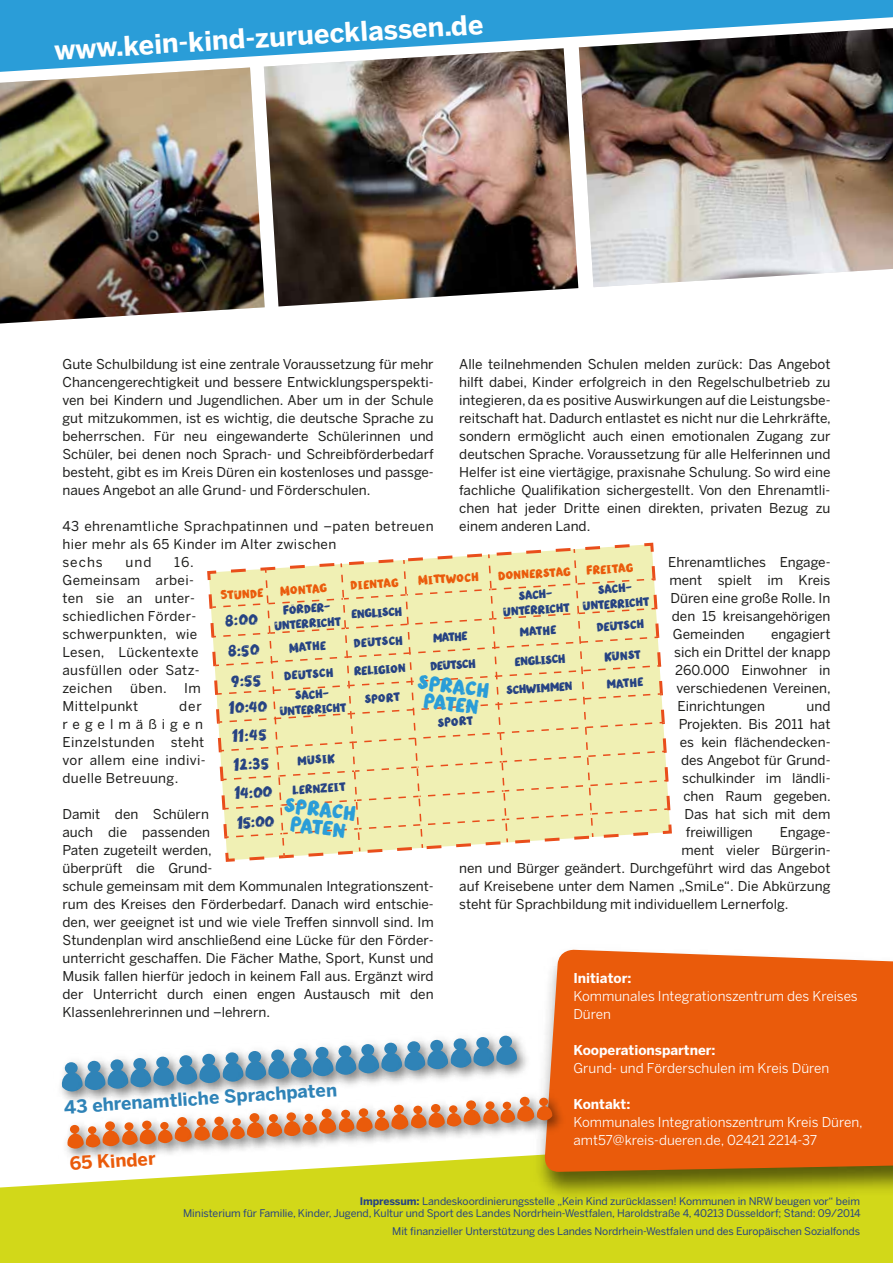
<style>
.page{position:relative;width:893px;height:1263px;background:#fff}
.page>*{position:absolute;margin:0;border:0;box-sizing:border-box;transform-origin:0 0}
.t1{font:700 27px "Benton Sans";color:#fff}
.t2{font:19.95px/18px "Modern Brush";color:#2a9dd8;text-align:center}
.t3{font:700 18px "Benton Sans";color:#2f83b7}
.t4{font:700 18px "Benton Sans";color:#ea5b0b}
.t5{font:15px/30.6px "Modern Brush";color:#264383;text-align:justify}
.t6{font:13.5px/18px "Benton Sans";color:#1d1d1b;text-align:justify}
.t7{font:13.5px/18px "Benton Sans";letter-spacing:.025em;color:#1d1d1b}
.t8{font:13.5px/18px "Benton Sans";color:#fff}
.t9{font:700 13.5px "Benton Sans";color:#fff}
.t10{font:12px/15px "Modern Brush";color:#264383;text-align:center}
.t11{font:12px "Modern Brush";color:#ea5b0b}
.t12{font:10.5px/12.6px "Benton Sans";letter-spacing:-.005em;color:#264383;text-align:right}
.s1{font-weight:700}
</style>
<div class="page">
<img style="left:0;top:72px;width:265px;height:251px">
<img style="left:264px;top:72px;width:314px;height:234px">
<img style="left:580px;top:72px;width:313px;height:215px">
<svg style="left:0;top:0;width:893px;height:72px;background:#4d92b5"></svg>
<svg style="left:0;top:1155px;width:893px;height:108px;background:#d6db2f"></svg>
<img style="left:527px;top:1149px;width:366px;height:58px">
<div style="left:544px;top:949px;width:349px;height:223px;background:#ea5b0b"></div>
<img style="left:60px;top:1082px;width:2px;height:10px">
<img style="left:59px;top:1149px;width:42px;height:17px">
<img style="left:77px;top:1149px;width:40px;height:15px">
<img style="left:94px;top:1149px;width:42px;height:14px">
<img style="left:114px;top:1149px;width:41px;height:13px">
<img style="left:131px;top:1149px;width:42px;height:12px">
<img style="left:150px;top:1149px;width:39px;height:11px">
<img style="left:166px;top:1149px;width:43px;height:10px">
<img style="left:186px;top:1149px;width:41px;height:9px">
<img style="left:203px;top:1149px;width:42px;height:8px">
<img style="left:222px;top:1149px;width:40px;height:7px">
<img style="left:238px;top:1149px;width:24px;height:6px">
<img style="left:258px;top:1149px;width:4px;height:5px">
<img style="left:552px;top:1089px;width:17px;height:48px">
<svg style="left:62px;top:1035px;width:490px;height:114px"></svg>
<svg style="left:207px;top:542px;width:465px;height:320px;background:#f1ebb7"></svg>
<h1 class="t1" style="left:54px;top:36px;width:431px;rotate:-4deg">www.kein-kind-zuruecklassen.de</h1>
<p class="t6" style="left:459px;top:355px;width:373px">Alle teilnehmenden Schulen melden zurück: Das Angebot hilft dabei, Kinder erfolgreich in den Regelschulbetrieb zu integieren, da es positive Auswirkungen auf die Leistungsbe&shy;reitschaft hat. Dadurch entlastet es nicht nur die Lehrkräfte, sondern ermöglicht auch einen emotionalen Zugang zur deutschen Sprache. Voraussetzung für alle Helferinnen und Helfer ist eine viertägige, praxisnahe Schulung. So wird eine fachliche Qualifikation sichergestellt. Von den Ehrenamtli&shy;chen hat jeder Dritte einen direkten, privaten Bezug zu einem anderen Land.</p>
<p class="t6" style="left:668px;top:553px;width:164px">Ehrenamtliches Engage&shy;ment spielt im Kreis Düren eine große Rolle. In den 15 kreisangehörigen Gemeinden</p>
<p class="t6" style="left:63px;top:355px;width:373px">Gute Schulbildung ist eine zentrale Voraussetzung für mehr Chancengerechtigkeit und bessere Entwicklungsperspekti&shy;ven bei Kindern und Jugendlichen. Aber um in der Schule gut mitzukommen, ist es wichtig, die deutsche Sprache zu beherrschen. Für neu eingewanderte Schülerinnen und Schüler, bei denen noch Sprach- und Schreibförderbedarf besteht, gibt es im Kreis Düren ein kostenloses und passge&shy;naues Angebot an alle Grund- und Förderschulen.</p>
<p class="t7" style="left:63px;top:517px;width:373px">43 ehrenamtliche Sprachpatinnen und –paten betreuen hier mehr als 65 Kinder im Alter zwischen<br>sechs</p>
<p class="t7" style="left:63px;top:553px;width:139px;text-indent:112px">16.<br>Gemeinsam arbei&shy;ten sie an unter&shy;schiedlichen Förder&shy;schwerpunkten, wie<br>Lesen, Lückentexte ausfüllen oder Satz&shy;zeichen</p>
<p class="t6" style="left:126px;top:553px;width:27px">und</p>
<p class="t11" style="left:220px;top:588px;width:45px;rotate:-3deg">Stunde</p>
<p class="t11" style="left:280px;top:583px;width:49px;rotate:-3deg">Montag</p>
<p class="t11" style="left:350px;top:578px;width:50px;rotate:-3deg">dientag</p>
<p class="t11" style="left:418px;top:573px;width:62px;rotate:-3deg">Mittwoch</p>
<p class="t11" style="left:497px;top:568px;width:75px;rotate:-3deg">Donnerstag</p>
<p class="t11" style="left:586px;top:563px;width:49px;rotate:-3deg">freitag</p>
<p class="t10" style="left:273px;top:603px;width:69px;rotate:-4deg">förder&shy;unterricht</p>
<p class="t10" style="left:581px;top:584px;width:69px;rotate:-4deg">sach&shy;unterricht</p>
<p class="t10" style="left:501px;top:590px;width:69px;rotate:-4deg">sach&shy;unterricht</p>
<p class="t10" style="left:519px;top:625px;width:38px;rotate:-4deg">mathe</p>
<p class="t10" style="left:351px;top:607px;width:52px;rotate:-4deg">englisch</p>
<p class="t10" style="left:353px;top:636px;width:51px;rotate:-4deg">deutsch</p>
<p class="t10" style="left:353px;top:664px;width:53px;rotate:-4deg">religion</p>
<p class="t5" style="left:224px;top:605px;width:35px;rotate:-2deg">8:00<br>8:50<br>9:55</p>
<p class="t5" style="left:229px;top:694px;width:40px;line-height:28.3px;rotate:-2deg">10:40<br>11:45</p>
<p class="t10" style="left:596px;top:620px;width:49px;rotate:-4deg">deutsch</p>
<p class="t6" style="left:674px;top:625px;width:158px;text-indent:97px">engagiert sich ein Drittel der knapp 260.000 Einwohner in verschiedenen Vereinen, Einrichtungen</p>
<p class="t10" style="left:433px;top:630px;width:36px;rotate:-2deg">mathe</p>
<p class="t10" style="left:430px;top:659px;width:47px;rotate:-4deg">deutsch</p>
<p class="t10" style="left:288px;top:640px;width:39px;rotate:-4deg">Mathe</p>
<p class="t10" style="left:283px;top:668px;width:51px;rotate:-4deg">Deutsch</p>
<p class="t10" style="left:604px;top:649px;width:38px;rotate:-4deg">kunst</p>
<p class="t10" style="left:514px;top:654px;width:52px;rotate:-4deg">englisch</p>
<h2 class="t2" style="left:419px;top:673px;width:74px;rotate:7deg">sprach paten</h2>
<p class="t10" style="left:606px;top:677px;width:38px;rotate:-4deg">mathe</p>
<p class="t10" style="left:506px;top:683px;width:68px;rotate:-4deg">schwimmen</p>
<p class="t6" style="left:130px;top:679px;width:38px">üben.</p>
<p class="t6" style="left:184px;top:679px;width:18px">Im</p>
<p class="t7" style="left:63px;top:697px;width:77px">Mittelpunkt</p>
<p class="t10" style="left:278px;top:689px;width:69px;rotate:-4deg">sach&shy;unterricht</p>
<p class="t10" style="left:297px;top:753px;width:40px;rotate:-4deg">musik</p>
<p class="t10" style="left:364px;top:692px;width:37px;rotate:-4deg">sport</p>
<p class="t6" style="left:806px;top:697px;width:25px">und</p>
<p class="t6" style="left:679px;top:715px;width:153px">Projekten. Bis 2011 hat</p>
<p class="t6" style="left:680px;top:733px;width:152px">es kein flächendecken-</p>
<p class="t6" style="left:681px;top:751px;width:151px">des Angebot für Grund-</p>
<p class="t6" style="left:682px;top:769px;width:150px">schulkinder im ländli-</p>
<p class="t6" style="left:683px;top:787px;width:149px">chen Raum gegeben.</p>
<p class="t6" style="left:685px;top:805px;width:147px">Das hat sich mit dem</p>
<p class="t6" style="left:686px;top:823px;width:69px">freiwilligen</p>
<p class="t6" style="left:780px;top:823px;width:52px">Engage-</p>
<p class="t6" style="left:681px;top:841px;width:150px">ment vieler Bürgerin-</p>
<p class="t6" style="left:459px;top:859px;width:373px">nen und Bürger geändert. Durchgeführt wird das Angebot</p>
<p class="t6" style="left:459px;top:877px;width:373px">auf Kreisebene unter dem Namen „SmiLe“. Die Abkürzung</p>
<p class="t6" style="left:459px;top:895px;width:331px">steht für Sprachbildung mit individuellem Lernerfolg.</p>
<p class="t7" style="left:63px;top:697px;width:145px;text-indent:117px">der regelmäßigen<br>Einzelstunden steht vor allem eine indivi&shy;duelle Betreuung.</p>
<p class="t6" style="left:63px;top:805px;width:373px;text-align:left">Damit den Schülern<br>auch die passenden<br>Paten zugeteilt werden,<br>überprüft die Grund-<br>schule gemeinsam mit dem Kommunalen Integrationszent&shy;rum des Kreises den Förderbedarf. Danach wird entschie&shy;den, wer geeignet ist und wie viele Treffen sinnvoll sind. Im Stundenplan wird anschließend eine Lücke für den Förder&shy;unterricht geschaffen. Die Fächer Mathe, Sport, Kunst und Musik fallen hierfür jedoch in keinem Fall aus. Ergänzt wird der Unterricht durch einen engen Austausch mit den Klassenlehrerinnen und –lehrern.</p>
<p class="t10" style="left:437px;top:715px;width:37px;rotate:-4deg">sport</p>
<p class="t5" style="left:233px;top:750px;width:37px;rotate:-2deg">12:35</p>
<p class="t10" style="left:292px;top:783px;width:55px;rotate:-4deg">lernzeit</p>
<p class="t5" style="left:234px;top:778px;width:40px;rotate:-2deg">14:00</p>
<h2 class="t2" style="left:285px;top:796px;width:74px;rotate:7deg">sprach paten</h2>
<p class="t5" style="left:237px;top:807px;width:39px;rotate:-2deg">15:00</p>
<p class="t9" style="left:573px;top:970px;width:59px">Initiator:</p>
<p class="t8" style="left:573px;top:987px;width:286px">Kommunales Integrationszentrum des Kreises<br>Düren</p>
<p class="t9" style="left:573px;top:1042px;width:144px">Kooperationspartner:</p>
<p class="t8" style="left:573px;top:1059px;width:257px">Grund- und Förderschulen im Kreis Düren</p>
<p class="t9" style="left:573px;top:1096px;width:58px">Kontakt:</p>
<p class="t8" style="left:573px;top:1113px;width:291px">Kommunales Integrationszentrum Kreis Düren, amt57@kreis-dueren.de, 02421 2214-37</p>
<h3 class="t3" style="left:63px;top:1097px;width:275px;rotate:-4deg">43 ehrenamtliche Sprachpaten</h3>
<h3 class="t4" style="left:69px;top:1153px;width:88px;rotate:-4deg">65 Kinder</h3>
<p class="t12" style="left:183px;top:1194px;width:679px"><span class="s1">Impressum:</span> Landeskoordinierungsstelle „Kein Kind zurücklassen! Kommunen in NRW beugen vor“ beim<br>Ministerium für Familie, Kinder, Jugend, Kultur und Sport des Landes Nordrhein-Westfalen, Haroldstraße 4, 40213 Düsseldorf; Stand: 09/2014</p>
<p class="t12" style="left:392px;top:1225px;width:469px">Mit finanzieller Unterstützung des Landes Nordrhein-Westfalen und des Europäischen Sozialfonds</p>
</div>
